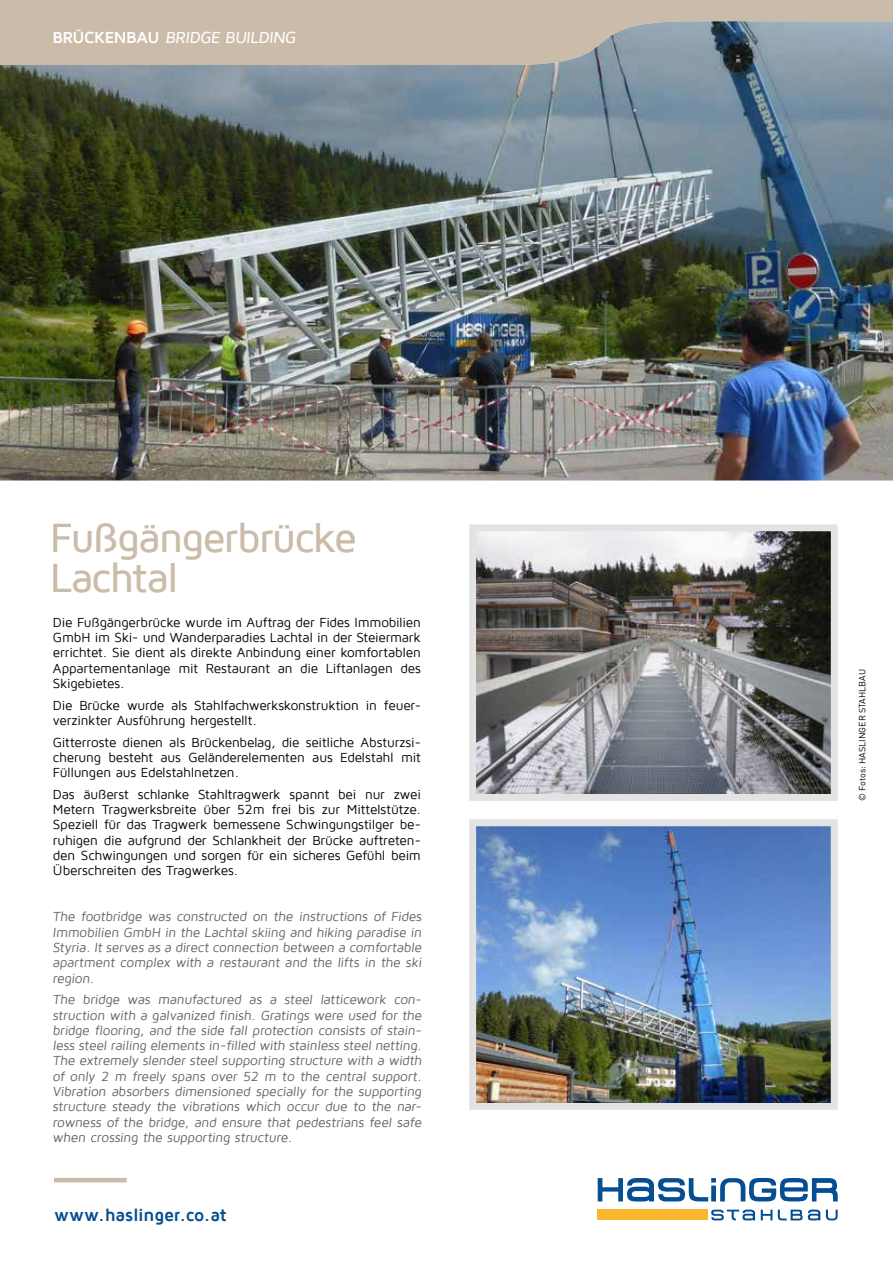
<style>
.page{position:relative;width:893px;height:1263px;background:#fff}
.page>*{position:absolute;margin:0;border:0;box-sizing:border-box;transform-origin:0 0}
.t1{font:500 42px/40.5px "Maven Pro";letter-spacing:-.045em;color:#cbbca9}
.t2{font:700 18px "Maven Pro";letter-spacing:-.01em;color:#064e92}
.t3{font:500 16.5px "Maven Pro";color:#fff}
.t4{font:13.5px/15.3px "Maven Pro";color:#646363;text-align:justify}
.t5{font:13.5px/15.3px "Maven Pro";letter-spacing:-.015em;color:#000;text-align:justify}
.t6{font:9px "DIN";color:#000}
.s1{font-weight:700}
</style>
<div class="page">
<div style="left:0;top:0;width:893px;height:74px;background:#cbbca9"></div>
<img style="left:0;top:21px;width:893px;height:459px">
<svg style="left:469px;top:524px;width:369px;height:277px;background:#888"></svg>
<img style="left:469px;top:819px;width:369px;height:291px">
<div style="left:598px;top:1209px;width:110px;height:11px;background:#fab62d"></div>
<svg style="left:711px;top:1209px;width:44px;height:11px"></svg>
<svg style="left:761px;top:1209px;width:11px;height:11px"></svg>
<svg style="left:778px;top:1209px;width:42px;height:11px"></svg>
<svg style="left:826px;top:1209px;width:12px;height:11px"></svg>
<svg style="left:598px;top:1178px;width:240px;height:23px"></svg>
<hr style="left:54px;top:1178px;width:73px;height:4px;background:#cbbca9">
<p class="t3" style="left:52px;top:28px;width:247px"><span class="s1">BRÜCKENBAU</span> BRIDGE BUILDING</p>
<h1 class="t1" style="left:50px;top:518px;width:309px">Fußgängerbrücke<br>Lachtal</h1>
<p class="t5" style="left:53px;top:615px;width:369px">Die Fußgängerbrücke wurde im Auftrag der Fides Immobilien GmbH im Ski- und Wanderparadies Lachtal in der Steiermark errichtet. Sie dient als direkte Anbindung einer komfortablen Appartementanlage mit Restaurant an die Liftanlagen des Skigebietes.</p>
<p class="t5" style="left:53px;top:697px;width:369px">Die Brücke wurde als Stahlfachwerkskonstruktion in feuer&shy;verzinkter Ausführung hergestellt.</p>
<p class="t5" style="left:53px;top:734px;width:369px">Gitterroste dienen als Brückenbelag, die seitliche Absturzsi&shy;cherung besteht aus Geländerelementen aus Edelstahl mit Füllungen aus Edelstahlnetzen.</p>
<p class="t5" style="left:53px;top:787px;width:369px">Das äußerst schlanke Stahltragwerk spannt bei nur zwei Metern Tragwerksbreite über 52m frei bis zur Mittelstütze.<br>Speziell für das Tragwerk bemessene Schwingungstilger be&shy;ruhigen die aufgrund der Schlankheit der Brücke auftreten&shy;den Schwingungen und sorgen für ein sicheres Gefühl beim Überschreiten des Tragwerkes.</p>
<p class="t4" style="left:52px;top:909px;width:372px">The footbridge was constructed on the instructions of Fides Immobilien GmbH in the Lachtal skiing and hiking paradise in Styria. It serves as a direct connection between a comfortable apartment complex with a restaurant and the lifts in the ski region.</p>
<p class="t4" style="left:52px;top:992px;width:372px">The bridge was manufactured as a steel latticework con&shy;struction with a galvanized finish. Gratings were used for the bridge flooring, and the side fall protection consists of stain&shy;less steel railing elements in-filled with stainless steel netting.<br>The extremely slender steel supporting structure with a width of only 2 m freely spans over 52 m to the central support.<br>Vibration absorbers dimensioned specially for the supporting structure steady the vibrations which occur due to the nar&shy;rowness of the bridge, and ensure that pedestrians feel safe when crossing the supporting structure.</p>
<h2 class="t2" style="left:54px;top:1205px;width:174px">www.haslinger.co.at</h2>
<p class="t6" style="left:857px;top:801px;width:133px;rotate:-90deg">© Fotos: HASLINGER STAHLBAU</p>
</div>
